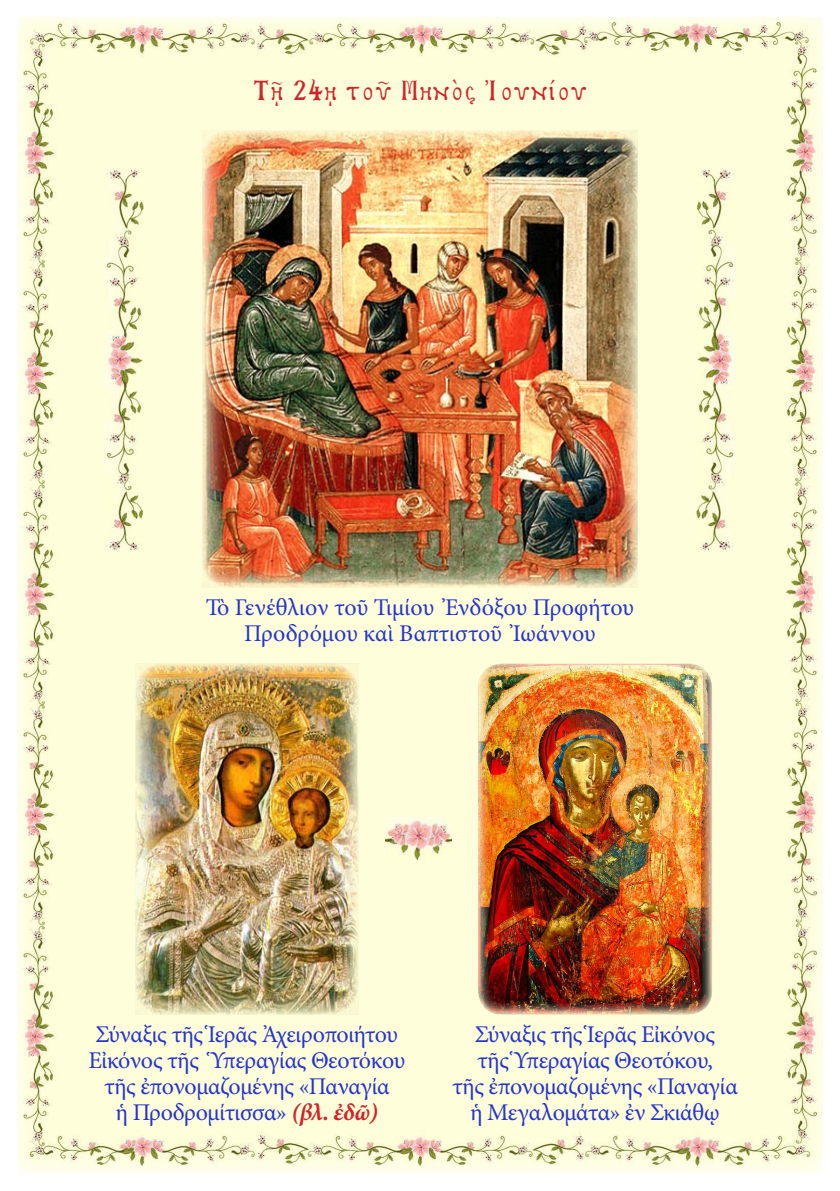
<style>
.page{position:relative;width:840px;height:1191px;background:#fff}
.page>*{position:absolute;margin:0;border:0;box-sizing:border-box;transform-origin:0 0}
.t1{font:28px "BYZIMAK";letter-spacing:.05em;color:#d1232a}
.t2{font:24px/26px "Minion Pro";letter-spacing:-.02em;color:#2534d0;text-align:center}
.t3{font:24px/26px "Minion Pro";color:#2534d0;text-align:center}
.s1{font-weight:700;font-style:italic;color:#d1232a}
</style>
<div class="page">
<img style="left:17px;top:18px;width:805px;height:1155px">
<img style="left:202px;top:130px;width:435px;height:457px">
<img style="left:106px;top:169px;width:38px;height:383px">
<img style="left:136px;top:663px;width:222px;height:351px">
<img style="left:385px;top:817px;width:66px;height:44px">
<img style="left:695px;top:169px;width:38px;height:383px">
<img style="left:477px;top:663px;width:234px;height:351px">
<p class="t1" style="left:253px;top:74px;width:335px">Τῇ 24ῃ τοῦ Μηνὸς Ἰουνίου</p>
<p class="t3" style="left:206px;top:594px;width:429px">Τὸ Γενέθλιον τοῦ Τιμίου Ἐνδόξου Προφήτου<br>Προδρόμου καὶ Βαπτιστοῦ Ἰωάννου</p>
<p class="t2" style="left:88px;top:1021px;width:318px">Σύναξις τῆς Ἱερᾶς Ἀχειροποιήτου<br>Εἰκόνος τῆς ῾Υπεραγίας Θεοτόκου τῆς ἐπονομαζομένης «Παναγία</p>
<p class="t2" style="left:116px;top:1099px;width:263px">ἡ Προδρομίτισσα» <span class="s1">(βλ. ἐδῶ)</span></p>
<p class="t2" style="left:474px;top:1021px;width:242px">Σύναξις τῆς Ἱερᾶς Εἰκόνος</p>
<p class="t2" style="left:477px;top:1047px;width:237px">τῆς Ὑπεραγίας Θεοτόκου,</p>
<p class="t2" style="left:452px;top:1073px;width:287px">τῆς ἐπονομαζομένης «Παναγία</p>
<p class="t2" style="left:470px;top:1099px;width:250px">ἡ Μεγαλομάτα» ἐν Σκιάθῳ</p>
</div>
